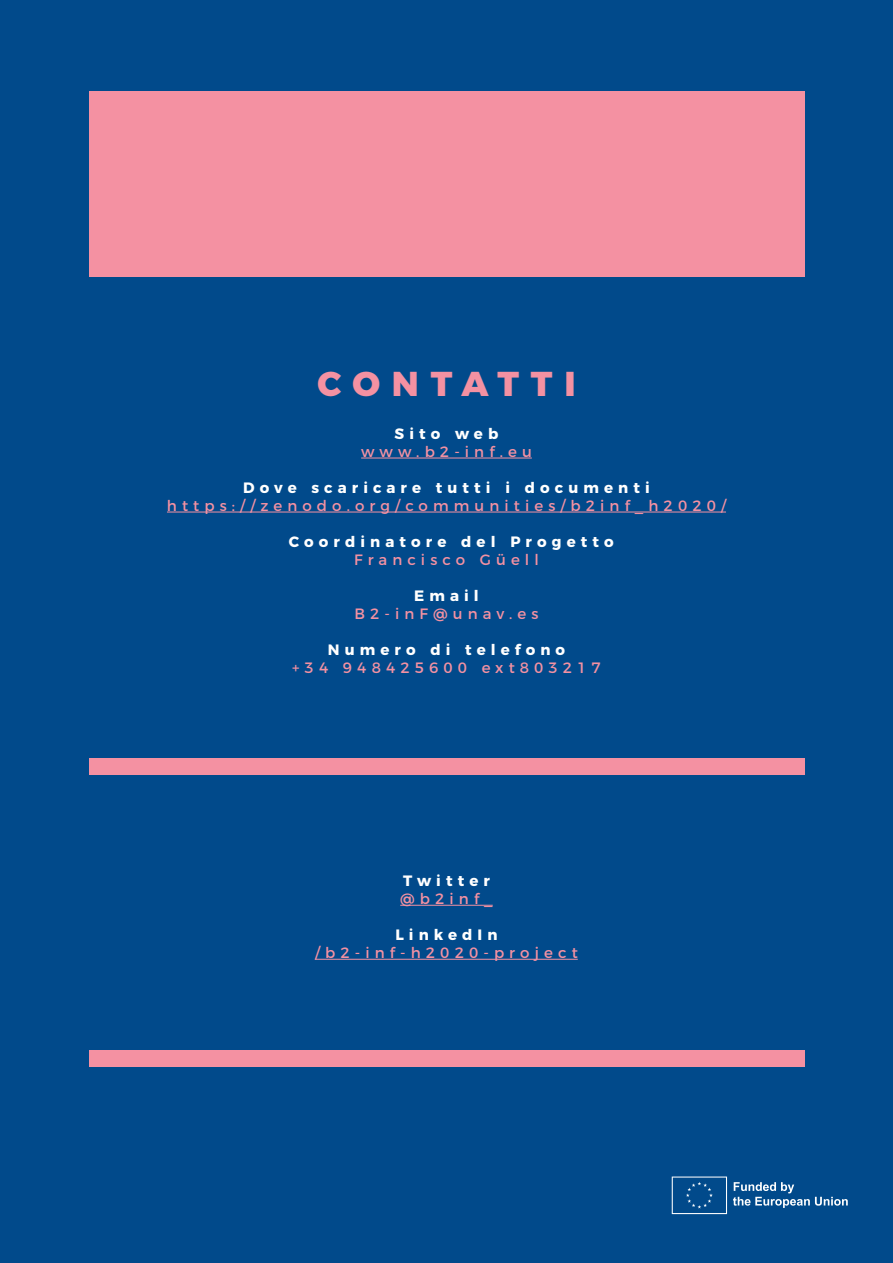
<style>
.page{position:relative;width:893px;height:1263px;background:#014a8b}
.page>*{position:absolute;margin:0;border:0;box-sizing:border-box;transform-origin:0 0}
.Heading{font:800 34.5px "Montserrat";letter-spacing:.34em;color:#f491a2}
.Page_Detail{font:15px "Montserrat";letter-spacing:.34em;color:#f491a2}
.Page_Detail-2{font:700 15px "Montserrat";letter-spacing:.34em;color:#fff}
</style>
<div class="page">
<svg style="left:672px;top:1176px;width:55px;height:38px"></svg>
<svg style="left:733px;top:1182px;width:115px;height:26px"></svg>
<div style="left:89px;top:91px;width:715px;height:186px;background:#f491a2"></div>
<div style="left:89px;top:758px;width:715px;height:17px;background:#f491a2"></div>
<div style="left:89px;top:1050px;width:715px;height:17px;background:#f491a2"></div>
<hr style="left:361px;top:458px;width:171px;height:1px;background:#f491a2">
<hr style="left:167px;top:512px;width:559px;height:1px;background:#f491a2">
<hr style="left:400px;top:905px;width:93px;height:1px;background:#f491a2">
<hr style="left:315px;top:959px;width:263px;height:1px;background:#f491a2">
<p class="Heading" style="left:317px;top:355px;width:260px">CONTATTI</p>
<p class="Page_Detail-2" style="left:395px;top:421px;width:105px">Sito web</p>
<p class="Page_Detail" style="left:361px;top:439px;width:172px">www.b2-inf.eu</p>
<p class="Page_Detail-2" style="left:243px;top:475px;width:408px">Dove scaricare tutti i documenti</p>
<p class="Page_Detail" style="left:167px;top:493px;width:561px">https://zenodo.org/communities/b2inf_h2020/</p>
<p class="Page_Detail-2" style="left:289px;top:529px;width:326px">Coordinatore del Progetto</p>
<p class="Page_Detail" style="left:354px;top:547px;width:186px">Francisco Güell</p>
<p class="Page_Detail-2" style="left:414px;top:583px;width:66px">Email</p>
<p class="Page_Detail" style="left:354px;top:601px;width:186px">B2-inF@unav.es</p>
<p class="Page_Detail-2" style="left:328px;top:637px;width:239px">Numero di telefono</p>
<p class="Page_Detail" style="left:292px;top:655px;width:310px">+34 948425600 ext803217</p>
<p class="Page_Detail-2" style="left:403px;top:868px;width:88px">Twitter</p>
<p class="Page_Detail" style="left:400px;top:886px;width:94px">@b2inf_</p>
<p class="Page_Detail-2" style="left:395px;top:922px;width:104px">LinkedIn</p>
<p class="Page_Detail" style="left:315px;top:940px;width:264px">/b2-inf-h2020-project</p>
</div>
